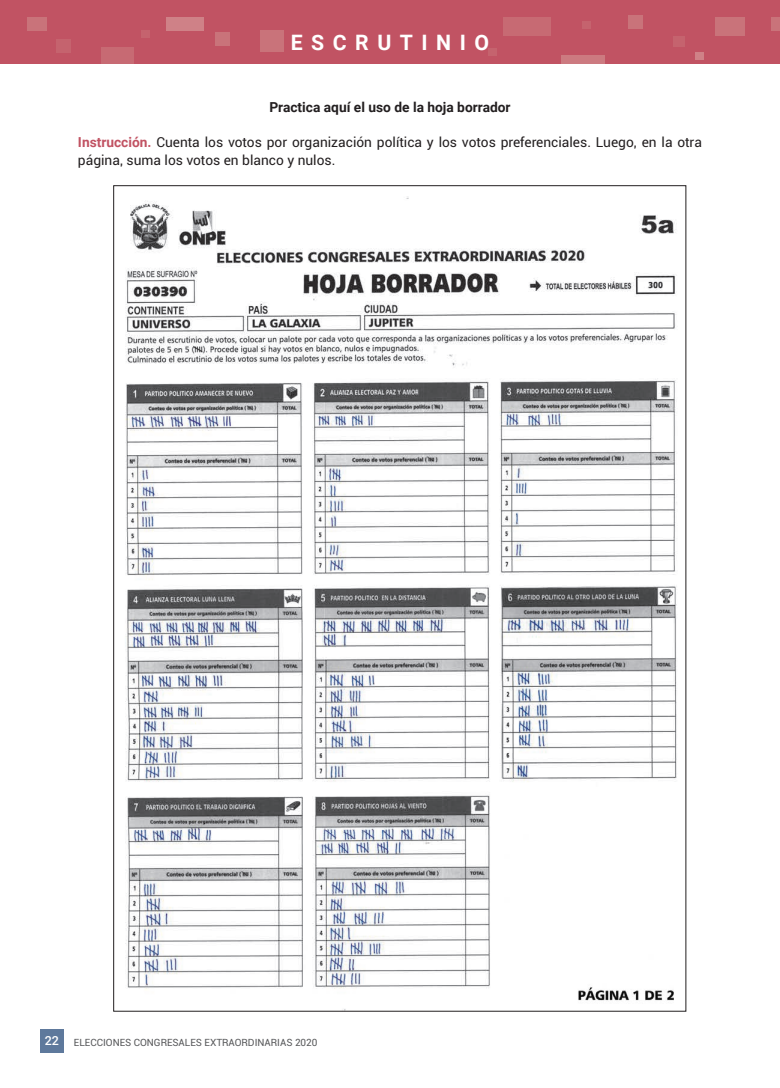
<style>
.page{position:relative;width:780px;height:1088px;background:#fff}
.page>*{position:absolute;margin:0;border:0;box-sizing:border-box;transform-origin:0 0}
.t1{font:700 21.25px "Roboto";letter-spacing:.4em;color:#fff}
.t2{font:13.75px/17.5px "Roboto";color:#231f20}
.t3{font:700 13.75px "Roboto";color:#231f20}
.t4{font:500 12.5px "Roboto";color:#fff}
.t5{font:10px "Roboto";color:#57585a}
.s1{font-weight:700;color:#c15363}
</style>
<div class="page">
<div style="left:40px;top:1029px;width:24px;height:23px;background:#5e799c"></div>
<div style="left:0;top:0;width:762px;height:64px;background:#c15363"></div>
<div style="left:260px;top:30px;width:23px;height:21px;background:#c9737a"></div>
<div style="left:715px;top:18px;width:30px;height:18px;background:#c9737a"></div>
<div style="left:503px;top:18px;width:48px;height:18px;background:#c76a73"></div>
<div style="left:167px;top:18px;width:37px;height:13px;background:#cf8187"></div>
<div style="left:561px;top:56px;width:43px;height:8px;background:#cc7a80"></div>
<div style="left:215px;top:33px;width:15px;height:13px;background:#c9737a"></div>
<div style="left:56px;top:39px;width:15px;height:14px;background:#c5636e"></div>
<div style="left:628px;top:15px;width:15px;height:13px;background:#c9737a"></div>
<div style="left:673px;top:36px;width:12px;height:10px;background:#c5636e"></div>
<div style="left:141px;top:30px;width:8px;height:8px;background:#c5636e"></div>
<div style="left:694px;top:52px;width:9px;height:8px;background:#cf8187"></div>
<div style="left:582px;top:21px;width:9px;height:7px;background:#c5636e"></div>
<div style="left:488px;top:48px;width:8px;height:8px;background:#c5636e"></div>
<div style="left:101px;top:47px;width:32px;height:17px;background:#c76a73"></div>
<div style="left:27px;top:18px;width:19px;height:13px;background:#c9737a"></div>
<div style="left:762px;top:0;width:18px;height:64px;background:#c15363"></div>
<div style="left:771px;top:18px;width:9px;height:13px;background:#c9737a"></div>
<img style="left:125px;top:196px;width:552px;height:793px">
<img style="left:574px;top:981px;width:100px;height:20px">
<h1 class="t1" style="left:291px;top:28px;width:200px">ESCRUTINIO</h1>
<p class="t3" style="left:269px;top:98px;width:243px">Practica aquí el uso de la hoja borrador</p>
<p class="t2" style="left:78px;top:133px;width:625px"><span class="s1">Instrucción.</span> Cuenta los votos por organización política y los votos preferenciales. Luego, en la otra página, suma los votos en blanco y nulos.</p>
<p class="t4" style="left:45px;top:1032px;width:16px">22</p>
<p class="t5" style="left:74px;top:1035px;width:245px">ELECCIONES CONGRESALES EXTRAORDINARIAS 2020</p>
</div>
